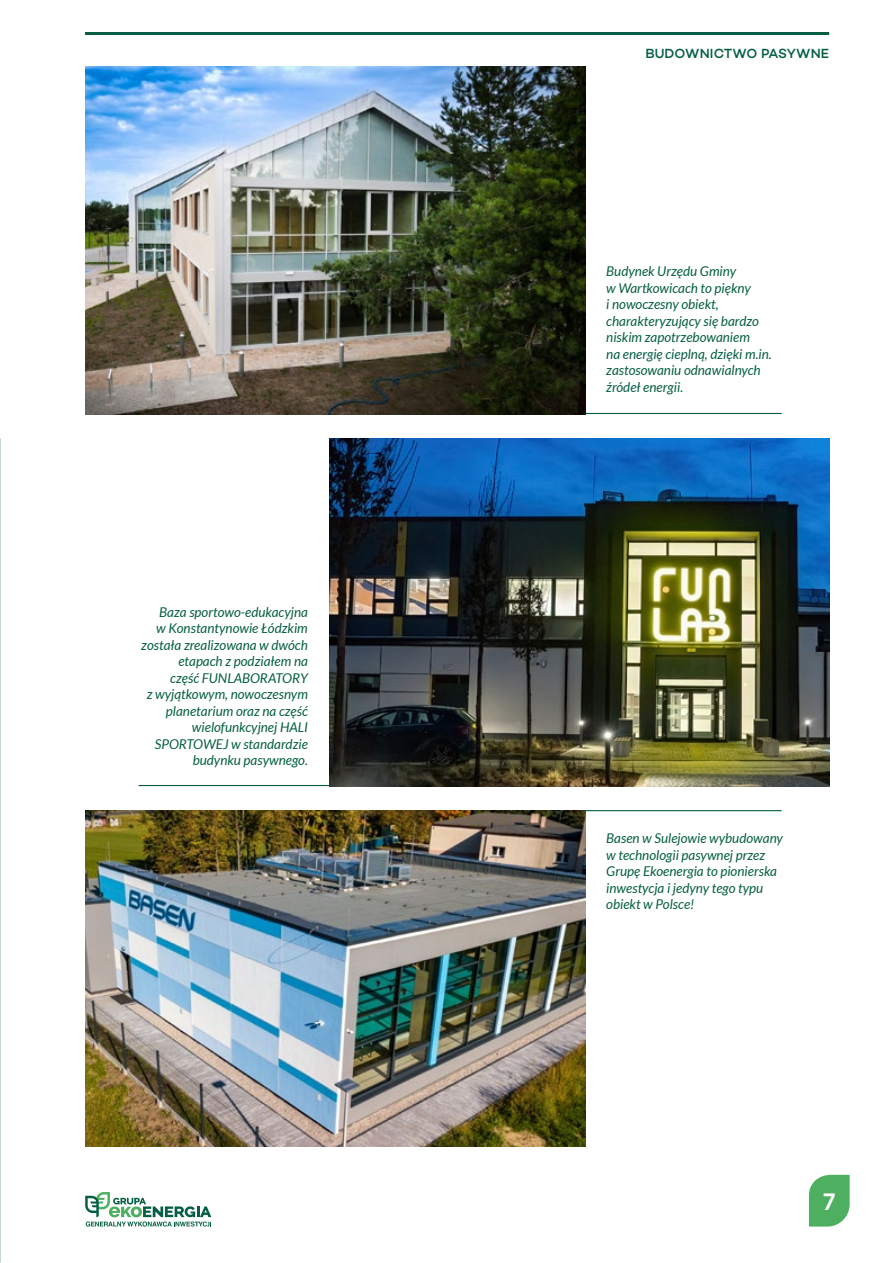
<style>
.page{position:relative;width:893px;height:1263px;background:#fff}
.page>*{position:absolute;margin:0;border:0;box-sizing:border-box;transform-origin:0 0}
.t1{font:800 22.5px "Lato";color:#fff}
.t2{font:italic 13.5px/16.5px "Lato";color:#065f45}
.t3{font:500 13.5px "Campton";letter-spacing:.01em;color:#065f45}
</style>
<div class="page">
<svg style="left:85px;top:1192px;width:126px;height:34px"></svg>
<hr style="left:85px;top:413px;width:697px;height:1px;background:#065f45">
<hr style="left:85px;top:810px;width:697px;height:1px;background:#065f45">
<hr style="left:139px;top:785px;width:690px;height:1px;background:#065f45">
<hr style="left:85px;top:32px;width:744px;height:3px;background:#065f45">
<img style="left:85px;top:810px;width:500px;height:336px">
<img style="left:329px;top:438px;width:500px;height:348px">
<img style="left:85px;top:66px;width:500px;height:348px">
<svg style="left:809px;top:1175px;width:41px;height:51px;background:#5eb66e"></svg>
<p class="t2" style="left:141px;top:604px;width:168px;text-align:right">Baza sportowo-edukacyjna<br>w Konstantynowie Łódzkim została zrealizowana w dwóch etapach z podziałem na<br>część FUNLABORATORY<br>z wyjątkowym, nowoczesnym planetarium oraz na część wielofunkcyjnej HALI<br>SPORTOWEJ w standardzie budynku pasywnego.</p>
<p class="t3" style="left:645px;top:44px;width:185px">BUDOWNICTWO PASYWNE</p>
<p class="t2" style="left:606px;top:263px;width:167px">Budynek Urzędu Gminy<br>w Wartkowicach to piękny<br>i nowoczesny obiekt, charakteryzujący się bardzo niskim zapotrzebowaniem<br>na energię cieplną, dzięki m.in. zastosowaniu odnawialnych źródeł energii.</p>
<p class="t2" style="left:606px;top:830px;width:178px">Basen w Sulejowie wybudowany w technologii pasywnej przez<br>Grupę Ekoenergia to pionierska inwestycja i jedyny tego typu obiekt w Polsce!</p>
<h1 class="t1" style="left:823px;top:1185px;width:14px">7</h1>
</div>
